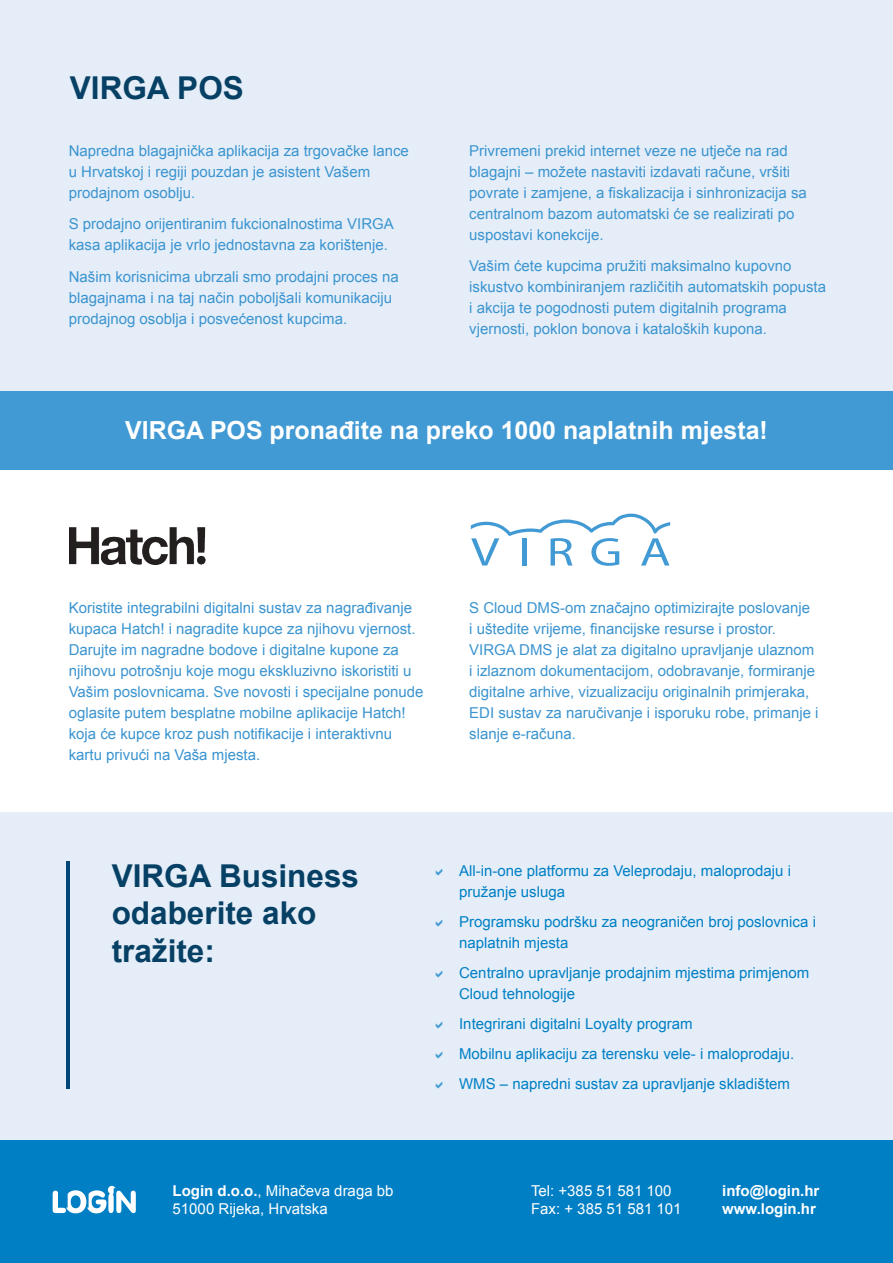
<style>
.page{position:relative;width:893px;height:1263px;background:#fff}
.page>*{position:absolute;margin:0;border:0;box-sizing:border-box;transform-origin:0 0}
.t1{font:700 31.5px/37.8px "Arial";color:#074065}
.t2{font:700 24.9px "Arial";color:#fff}
.t3{font:15px/21px "Arial";color:#3b94d0}
.t4{font:15px/21px "Arial";color:#007fc5}
.t5{font:15px/18px "Arial";color:#fff}
.t6{font:700 15px/18px "Arial";color:#fff}
.s1{font-weight:700}
</style>
<div class="page">
<div style="left:0;top:812px;width:893px;height:386px;background:#e5eef8"></div>
<div style="left:0;top:1140px;width:893px;height:123px;background:#007fc5"></div>
<svg style="left:53px;top:1186px;width:83px;height:27px"></svg>
<hr style="left:67px;top:860px;width:3px;height:228px;background:#014675">
<svg style="left:471px;top:514px;width:199px;height:52px"></svg>
<img style="left:70px;top:528px;width:135px;height:36px">
<div style="left:0;top:0;width:893px;height:470px;background:#e5eef8"></div>
<div style="left:0;top:392px;width:893px;height:78px;background:#429ad4"></div>
<p class="t1" style="left:70px;top:70px;width:175px">VIRGA POS</p>
<p class="t3" style="left:69px;top:140px;width:342px">Napredna blagajnička aplikacija za trgovačke lance u Hrvatskoj i regiji pouzdan je asistent Vašem prodajnom osoblju.</p>
<p class="t3" style="left:69px;top:214px;width:327px">S prodajno orijentiranim fukcionalnostima VIRGA kasa aplikacija je vrlo jednostavna za korištenje.</p>
<p class="t3" style="left:69px;top:266px;width:332px">Našim korisnicima ubrzali smo prodajni proces na blagajnama i na taj način poboljšali komunikaciju prodajnog osoblja i posvećenost kupcima.</p>
<p class="t3" style="left:469px;top:140px;width:339px">Privremeni prekid internet veze ne utječe na rad blagajni – možete nastaviti izdavati račune, vršiti povrate i zamjene, a fiskalizacija i sinhronizacija sa centralnom bazom automatski će se realizirati po uspostavi konekcije.</p>
<p class="t3" style="left:469px;top:256px;width:358px">Vašim ćete kupcima pružiti maksimalno kupovno iskustvo kombiniranjem različitih automatskih popusta i akcija te pogodnosti putem digitalnih programa vjernosti, poklon bonova i kataloških kupona.</p>
<p class="t2" style="left:125px;top:414px;width:644px">VIRGA POS pronađite na preko 1000 naplatnih mjesta!</p>
<p class="t3" style="left:69px;top:597px;width:356px">Koristite integrabilni digitalni sustav za nagrađivanje kupaca Hatch! i nagradite kupce za njihovu vjernost.<br>Darujte im nagradne bodove i digitalne kupone za njihovu potrošnju koje mogu ekskluzivno iskoristiti u Vašim poslovnicama. Sve novosti i specijalne ponude oglasite putem besplatne mobilne aplikacije Hatch! koja će kupce kroz push notifikacije i interaktivnu kartu privući na Vaša mjesta.</p>
<p class="t3" style="left:469px;top:597px;width:351px">S Cloud DMS-om značajno optimizirajte poslovanje<br>i uštedite vrijeme, financijske resurse i prostor.<br>VIRGA DMS je alat za digitalno upravljanje ulaznom i izlaznom dokumentacijom, odobravanje, formiranje digitalne arhive, vizualizaciju originalnih primjeraka, EDI sustav za naručivanje i isporuku robe, primanje i slanje e-računa.</p>
<p class="t1" style="left:112px;top:858px;width:249px">VIRGA Business odaberite ako tražite:</p>
<p class="t4" style="left:459px;top:860px;width:333px">All-in-one platformu za Veleprodaju, maloprodaju i pružanje usluga</p>
<p class="t4" style="left:459px;top:911px;width:358px">Programsku podršku za neograničen broj poslovnica i naplatnih mjesta</p>
<p class="t4" style="left:459px;top:962px;width:352px">Centralno upravljanje prodajnim mjestima primjenom<br>Cloud tehnologije</p>
<p class="t4" style="left:459px;top:1013px;width:235px">Integrirani digitalni Loyalty program</p>
<p class="t4" style="left:459px;top:1043px;width:337px">Mobilnu aplikaciju za terensku vele- i maloprodaju.</p>
<p class="t4" style="left:459px;top:1073px;width:332px">WMS – napredni sustav za upravljanje skladištem</p>
<p class="t5" style="left:173px;top:1182px;width:222px"><span class="s1">Login d.o.o.</span>, Mihačeva draga bb<br>51000 Rijeka, Hrvatska</p>
<p class="t5" style="left:531px;top:1182px;width:152px">Tel: +385 51 581 100<br>Fax: + 385 51 581 101</p>
<p class="t6" style="left:722px;top:1182px;width:99px">info@login.hr www.login.hr</p>
</div>
